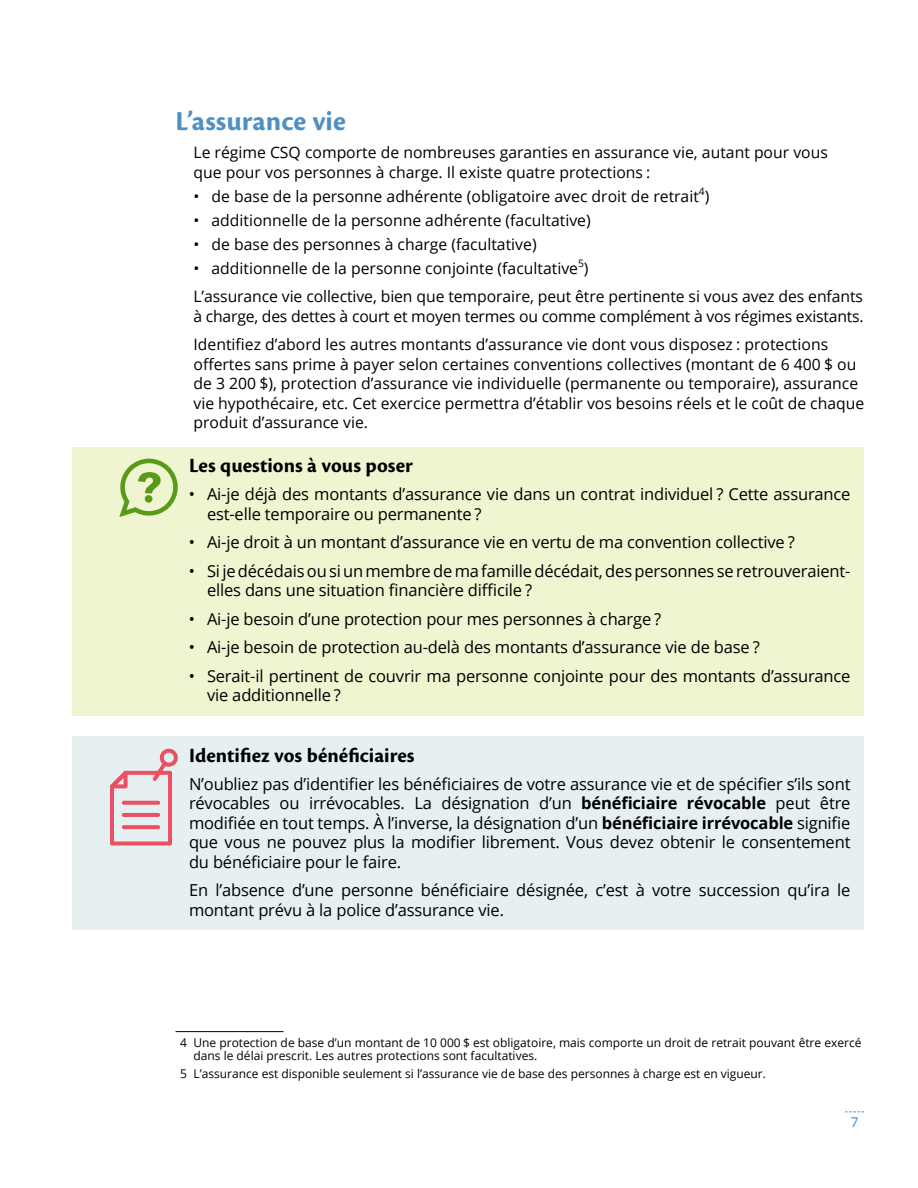
<style>
.page{position:relative;width:918px;height:1188px;background:#fff}
.page>*{position:absolute;margin:0;border:0;box-sizing:border-box;transform-origin:0 0}
.t1{font:700 28.5px "Cronos Pro";letter-spacing:.005em;color:#4f90c3}
.t2{font:700 21px "Cronos Pro";letter-spacing:.005em;color:#000}
.t3{font:16.5px/19.5px "Open Sans";letter-spacing:-.01em;color:#000}
.t4{font:16.5px "Cronos Pro";color:#4f90c3}
.t5{font:15.75px/19.5px "Open Sans";color:#000}
.t6{font:12px/13.5px "Open Sans";color:#000}
.s1{font-weight:700}
</style>
<div class="page">
<svg style="left:845px;top:1112px;width:19px;height:1px"></svg>
<div style="left:72px;top:447px;width:792px;height:40px;background:#eff5d0"></div>
<div style="left:72px;top:478px;width:792px;height:56px;background:#eff5d0"></div>
<div style="left:72px;top:526px;width:792px;height:37px;background:#eff5d0"></div>
<div style="left:72px;top:555px;width:792px;height:56px;background:#eff5d0"></div>
<div style="left:72px;top:603px;width:792px;height:36px;background:#eff5d0"></div>
<div style="left:72px;top:631px;width:792px;height:37px;background:#eff5d0"></div>
<div style="left:72px;top:660px;width:792px;height:56px;background:#eff5d0"></div>
<div style="left:72px;top:736px;width:792px;height:41px;background:#e6f0f0"></div>
<div style="left:72px;top:768px;width:792px;height:114px;background:#e6f0f0"></div>
<div style="left:72px;top:874px;width:792px;height:56px;background:#e6f0f0"></div>
<hr style="left:176px;top:1031px;width:108px;height:1px;background:#000">
<svg style="left:119px;top:459px;width:59px;height:58px"></svg>
<svg style="left:110px;top:748px;width:68px;height:98px"></svg>
<hr style="left:122px;top:813px;width:38px;height:4px;background:#e85263;border-radius:2px">
<svg style="left:122px;top:825px;width:38px;height:4px"></svg>
<svg style="left:122px;top:801px;width:38px;height:4px"></svg>
<h1 class="t1" style="left:176px;top:105px;width:172px">L’assurance vie</h1>
<p class="t5" style="left:194px;top:142px;width:636px">Le régime CSQ comporte de nombreuses garanties en assurance vie, autant pour vous que pour vos personnes à charge. Il existe quatre protections :</p>
<p class="t5" style="left:194px;top:186px;width:517px">• de base de la personne adhérente (obligatoire avec droit de retrait<sup>4</sup>)</p>
<p class="t5" style="left:193px;top:210px;width:399px">• additionnelle de la personne adhérente (facultative)</p>
<p class="t5" style="left:193px;top:234px;width:345px">• de base des personnes à charge (facultative)</p>
<p class="t5" style="left:193px;top:253px;width:671px;line-height:28.5px">• additionnelle de la personne conjointe (facultative<sup>5</sup>)<br>L’assurance vie collective, bien que temporaire, peut être pertinente si vous avez des enfants</p>
<p class="t5" style="left:194px;top:301px;width:672px;line-height:28.5px">à charge, des dettes à court et moyen termes ou comme complément à vos régimes existants.<br>Identifiez d’abord les autres montants d’assurance vie dont vous disposez : protections</p>
<p class="t5" style="left:194px;top:354px;width:672px">offertes sans prime à payer selon certaines conventions collectives (montant de 6 400 $ ou de 3 200 $), protection d’assurance vie individuelle (permanente ou temporaire), assurance vie hypothécaire, etc. Cet exercice permettra d’établir vos besoins réels et le coût de chaque produit d’assurance vie.</p>
<p class="t2" style="left:189px;top:454px;width:226px">Les questions à vous poser</p>
<p class="t3" style="left:207px;top:484px;width:645px;text-indent:-18px">• Ai-je déjà des montants d’assurance vie dans un contrat individuel ? Cette assurance est-elle temporaire ou permanente ?</p>
<p class="t3" style="left:189px;top:532px;width:607px">• Ai-je droit à un montant d’assurance vie en vertu de ma convention collective ?</p>
<p class="t3" style="left:207px;top:560px;width:645px;text-indent:-18px">• Si je décédais ou si un membre de ma famille décédait, des personnes se retrouveraient&shy;elles dans une situation financière difficile ?</p>
<p class="t3" style="left:189px;top:608px;width:474px">• Ai-je besoin d’une protection pour mes personnes à charge ?</p>
<p class="t3" style="left:189px;top:637px;width:572px">• Ai-je besoin de protection au-delà des montants d’assurance vie de base ?</p>
<p class="t3" style="left:207px;top:665px;width:645px;text-indent:-18px">• Serait-il pertinent de couvrir ma personne conjointe pour des montants d’assurance vie additionnelle ?</p>
<p class="t2" style="left:189px;top:743px;width:227px">Identifiez vos bénéficiaires</p>
<p class="t3" style="left:189px;top:773px;width:663px;text-align:justify">N’oubliez pas d’identifier les bénéficiaires de votre assurance vie et de spécifier s’ils sont révocables ou irrévocables. La désignation d’un <span class="s1">bénéficiaire révocable</span> peut être modifiée en tout temps. À l’inverse, la désignation d’un <span class="s1">bénéficiaire irrévocable</span> signifie que vous ne pouvez plus la modifier librement. Vous devez obtenir le consentement du bénéficiaire pour le faire.</p>
<p class="t3" style="left:189px;top:880px;width:663px">En l’absence d’une personne bénéficiaire désignée, c’est à votre succession qu’ira le montant prévu à la police d’assurance vie.</p>
<p class="t6" style="left:194px;top:1035px;width:669px;text-indent:-14px">4 Une protection de base d’un montant de 10 000 $ est obligatoire, mais comporte un droit de retrait pouvant être exercé dans le délai prescrit. Les autres protections sont facultatives.</p>
<p class="t6" style="left:180px;top:1067px;width:588px">5 L’assurance est disponible seulement si l’assurance vie de base des personnes à charge est en vigueur.</p>
<p class="t4" style="left:851px;top:1112px;width:9px">7</p>
</div>
